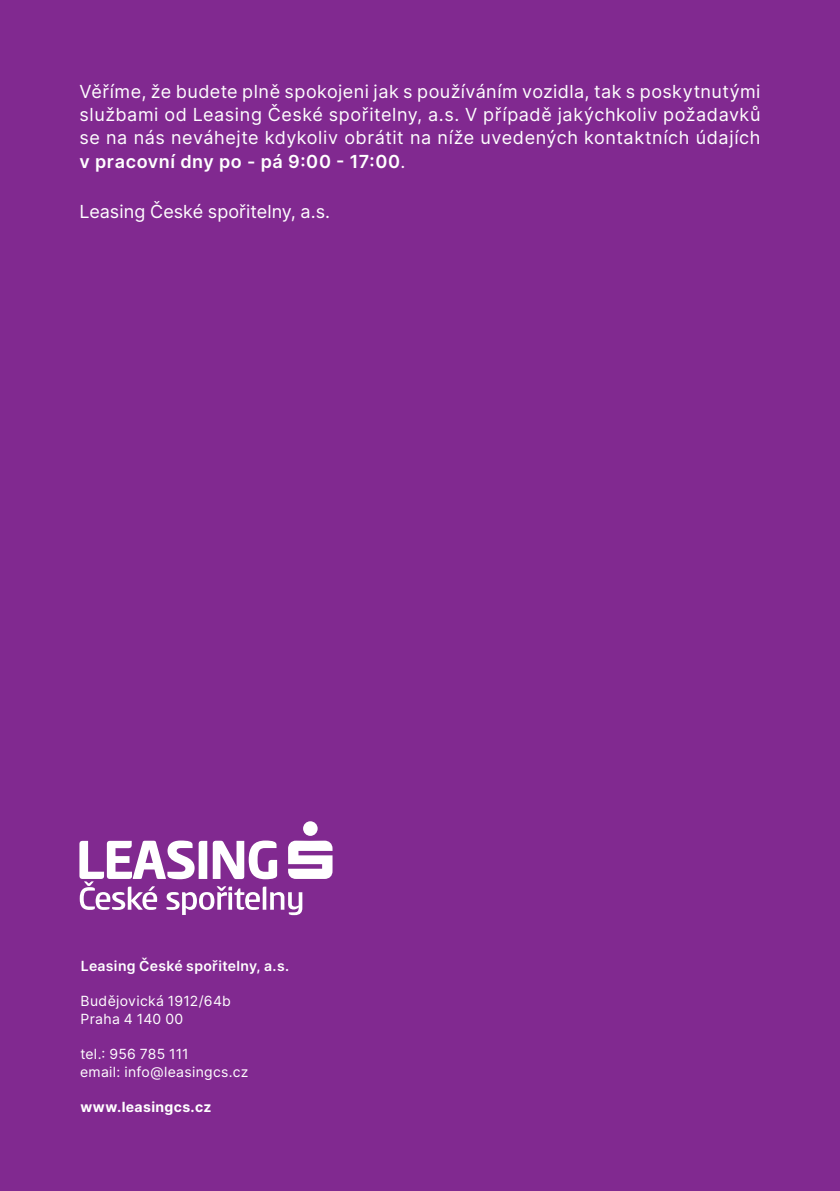
<style>
.page{position:relative;width:840px;height:1191px;background:#fff}
.page>*{position:absolute;margin:0;border:0;box-sizing:border-box;transform-origin:0 0}
.t1{font:18px/23.4px "Inter";letter-spacing:.025em;color:#fff;text-align:justify}
.t2{font:18px "Inter";letter-spacing:.005em;color:#fff}
.t3{font:14px/18.2px "Inter";letter-spacing:.02em;color:#fff}
.t4{font:600 14px "Inter";letter-spacing:.025em;color:#fff}
.t5{font:700 14px "Inter";letter-spacing:.025em;color:#fff}
.s1{font-weight:600}
</style>
<div class="page">
<div style="left:0;top:0;width:839px;height:1191px;background:#812990"></div>
<div style="left:303px;top:821px;width:14px;height:15px;background:#fff;border-radius:50%"></div>
<svg style="left:79px;top:840px;width:253px;height:75px"></svg>
<p class="t1" style="left:79px;top:79px;width:682px">Věříme, že budete plně spokojeni jak s používáním vozidla, tak s poskytnutými službami od Leasing České spořitelny, a.s. V případě jakýchkoliv požadavků se na nás neváhejte kdykoliv obrátit na níže uvedených kontaktních údajích <span class="s1">v pracovní dny po - pá 9:00 - 17:00</span>.</p>
<p class="t2" style="left:79px;top:198px;width:252px">Leasing České spořitelny, a.s.</p>
<p class="t4" style="left:81px;top:955px;width:209px">Leasing České spořitelny, a.s.</p>
<p class="t3" style="left:81px;top:991px;width:152px">Budějovická 1912/64b<br>Praha 4 140 00</p>
<p class="t3" style="left:80px;top:1044px;width:170px">tel.: 956 785 111<br>email: info@leasingcs.cz</p>
<p class="t5" style="left:80px;top:1096px;width:132px">www.leasingcs.cz</p>
</div>
